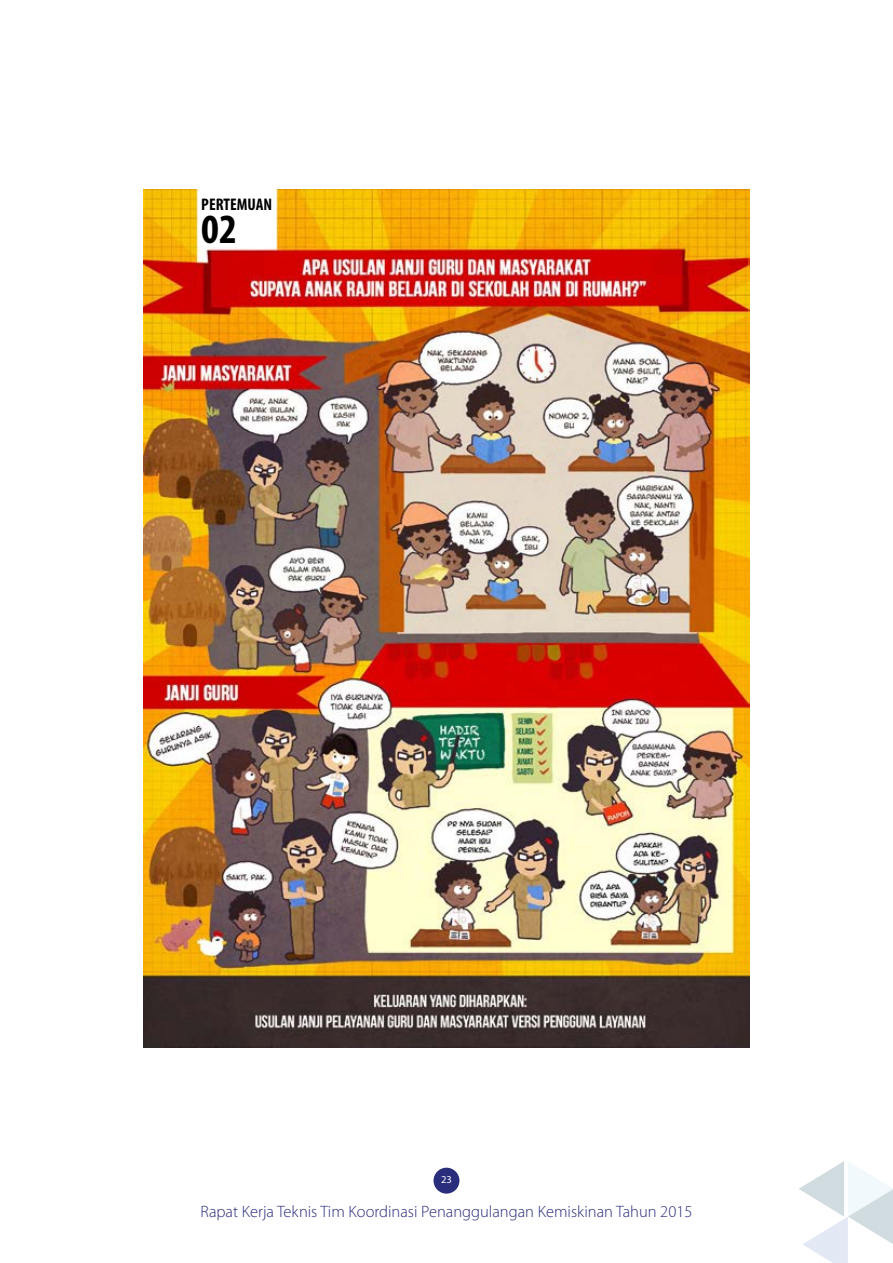
<style>
.page{position:relative;width:893px;height:1263px;background:#fff}
.page>*{position:absolute;margin:0;border:0;box-sizing:border-box;transform-origin:0 0}
.t1{font:700 condensed 41.7px "Myriad Pro";color:#000}
.t2{font:700 condensed 16.8px "Myriad Pro";color:#000}
.t3{font:300 16.5px "Myriad Pro";color:#2a2d7b}
.t4{font:10.5px "Myriad Pro";color:#fff}
</style>
<div class="page">
<div style="left:433px;top:1168px;width:26px;height:25px;background:#2a2d7b;border-radius:50%"></div>
<svg style="left:799px;top:1161px;width:94px;height:102px"></svg>
<img style="left:143px;top:189px;width:607px;height:858px">
<div style="left:199px;top:190px;width:76px;height:57px;background:#fff"></div>
<p class="t2" style="left:201px;top:194px;width:72px">PERTEMUAN</p>
<h1 class="t1" style="left:201px;top:203px;width:37px">02</h1>
<p class="t4" style="left:441px;top:1173px;width:12px">23</p>
<p class="t3" style="left:200px;top:1203px;width:493px">Rapat Kerja Teknis Tim Koordinasi Penanggulangan Kemiskinan Tahun 2015</p>
</div>
